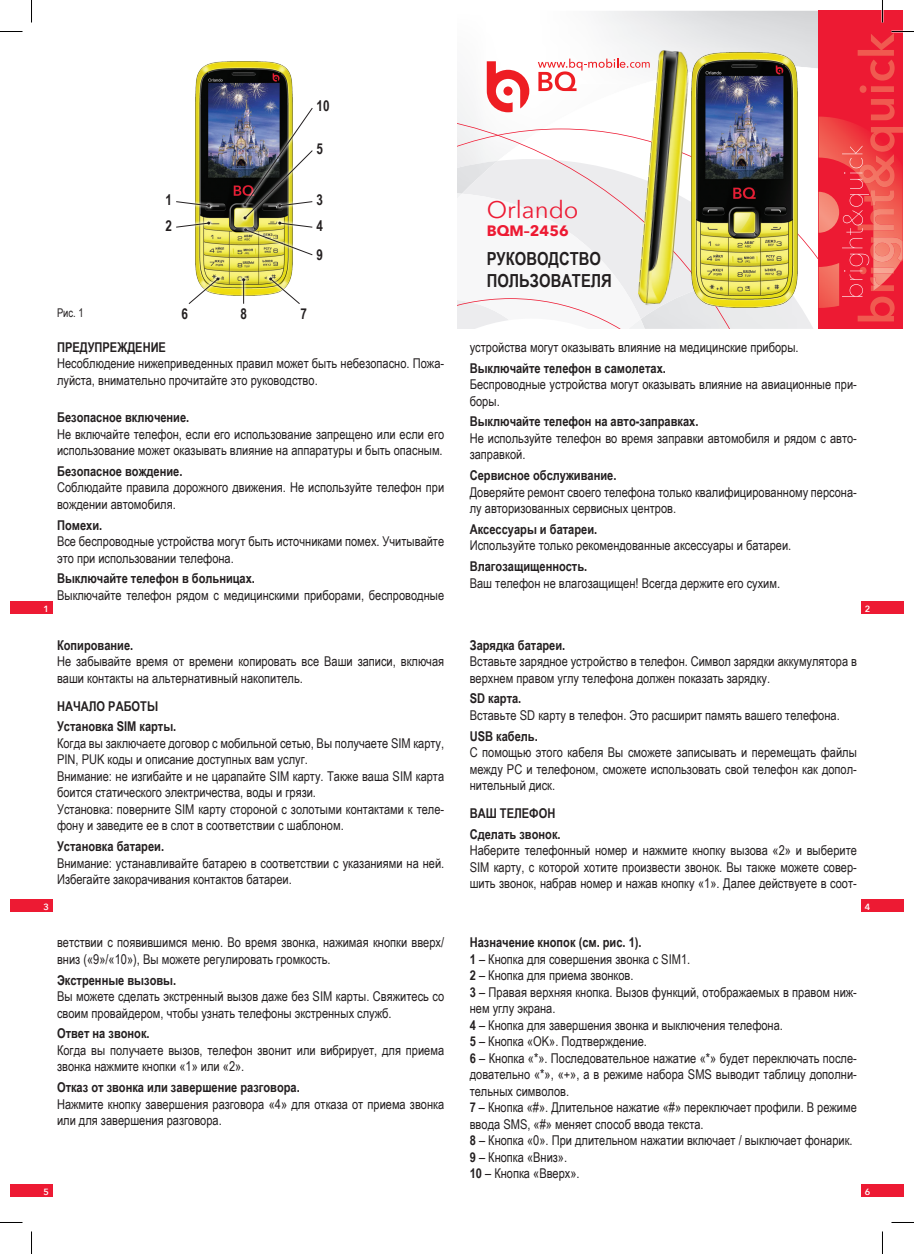
<style>
.page{position:relative;width:914px;height:1254px;background:#fff}
.page>*{position:absolute;margin:0;border:0;box-sizing:border-box;transform-origin:0 0}
.t1{font:24px "Avenir Next";color:#ed1a33}
.t2{font:700 18px "Arial Narrow";color:#231f20}
.t3{font:700 15px "Arial Narrow";color:#231f20;scale:.95 1}
.t4{font:700 15px "Avenir Next";color:#ed1a33}
.t5{font:13.5px/16.5px "Arial Narrow";color:#231f20}
.t6{font:700 13.5px "Arial Narrow";color:#231f20}
.t7{font:12px "Arial Narrow";color:#231f20;scale:.95 1}
.t8{font:600 9px "Avenir Next";color:#fff}
.s1{font-weight:700}
</style>
<div class="page">
<img style="left:195px;top:61px;width:97px;height:234px">
<img style="left:569px;top:11px;width:249px;height:55px">
<svg style="left:784px;top:129px;width:34px;height:200px"></svg>
<svg style="left:457px;top:112px;width:327px;height:217px"></svg>
<div style="left:818px;top:11px;width:84px;height:318px;background:#ed1a33"></div>
<img style="left:818px;top:117px;width:69px;height:116px">
<svg style="left:870px;top:99px;width:24px;height:21px"></svg>
<svg style="left:841px;top:127px;width:61px;height:194px"></svg>
<svg style="left:486px;top:61px;width:43px;height:51px"></svg>
<div style="left:10px;top:601px;width:43px;height:13px;background:#ed1a33"></div>
<div style="left:861px;top:601px;width:42px;height:13px;background:#ed1a33"></div>
<div style="left:10px;top:899px;width:43px;height:13px;background:#ed1a33"></div>
<div style="left:861px;top:899px;width:42px;height:13px;background:#ed1a33"></div>
<div style="left:10px;top:1184px;width:43px;height:13px;background:#ed1a33"></div>
<div style="left:861px;top:1184px;width:42px;height:13px;background:#ed1a33"></div>
<svg style="left:195px;top:274px;width:28px;height:21px"></svg>
<svg style="left:188px;top:277px;width:31px;height:27px"></svg>
<svg style="left:266px;top:274px;width:26px;height:21px"></svg>
<svg style="left:269px;top:277px;width:31px;height:27px"></svg>
<svg style="left:239px;top:274px;width:9px;height:22px"></svg>
<svg style="left:242px;top:278px;width:3px;height:26px"></svg>
<svg style="left:240px;top:105px;width:53px;height:42px"></svg>
<svg style="left:195px;top:218px;width:19px;height:13px"></svg>
<svg style="left:176px;top:222px;width:34px;height:6px"></svg>
<svg style="left:195px;top:198px;width:19px;height:12px"></svg>
<svg style="left:176px;top:201px;width:34px;height:6px"></svg>
<svg style="left:240px;top:225px;width:53px;height:33px"></svg>
<svg style="left:240px;top:147px;width:3px;height:76px"></svg>
<img style="left:243px;top:107px;width:70px;height:149px">
<img style="left:691px;top:53px;width:106px;height:255px">
<img style="left:637px;top:50px;width:54px;height:257px">
<svg style="left:538px;top:59px;width:111px;height:32px"></svg>
<hr style="left:881px;top:0;width:2px;height:23px;background:#fff">
<svg style="left:0;top:31px;width:22px;height:1px"></svg>
<svg style="left:857px;top:31px;width:56px;height:62px"></svg>
<svg style="left:0;top:1222px;width:22px;height:1px"></svg>
<svg style="left:891px;top:1222px;width:22px;height:1px"></svg>
<svg style="left:31px;top:0;width:1px;height:23px"></svg>
<svg style="left:31px;top:1231px;width:1px;height:23px"></svg>
<svg style="left:882px;top:0;width:1px;height:23px"></svg>
<svg style="left:882px;top:1231px;width:1px;height:23px"></svg>
<p class="t3" style="left:316px;top:95px;width:15px">10</p>
<p class="t3" style="left:165px;top:188px;width:8px">1</p>
<p class="t3" style="left:316px;top:137px;width:8px">5</p>
<p class="t3" style="left:316px;top:188px;width:8px">3</p>
<p class="t3" style="left:165px;top:214px;width:8px">2</p>
<p class="t3" style="left:316px;top:214px;width:8px">4</p>
<p class="t3" style="left:316px;top:244px;width:8px">9</p>
<p class="t7" style="left:57px;top:304px;width:29px">Рис. 1</p>
<p class="t3" style="left:181px;top:302px;width:8px">6</p>
<p class="t3" style="left:240px;top:302px;width:8px">8</p>
<p class="t3" style="left:300px;top:302px;width:8px">7</p>
<p class="t6" style="left:57px;top:337px;width:110px">ПРЕДУПРЕЖДЕНИЕ</p>
<p class="t5" style="left:57px;top:355px;width:388px">Несоблюдение нижеприведенных правил может быть небезопасно. Пожа&shy;луйста, внимательно прочитайте это руководство.</p>
<p class="t6" style="left:57px;top:407px;width:134px">Безопасное включение.</p>
<p class="t5" style="left:57px;top:425px;width:388px">Не включайте телефон, если его использование запрещено или если его использование может оказывать влияние на аппаратуры и быть опасным.</p>
<p class="t6" style="left:57px;top:461px;width:127px">Безопасное вождение.</p>
<p class="t5" style="left:57px;top:479px;width:388px">Соблюдайте правила дорожного движения. Не используйте телефон при вождении автомобиля.</p>
<p class="t6" style="left:57px;top:515px;width:47px">Помехи.</p>
<p class="t5" style="left:57px;top:532px;width:388px">Все беспроводные устройства могут быть источниками помех. Учитывайте это при использовании телефона.</p>
<p class="t6" style="left:57px;top:568px;width:199px">Выключайте телефон в больницах.</p>
<p class="t5" style="left:57px;top:586px;width:388px">Выключайте телефон рядом с медицинскими приборами, беспроводные</p>
<p class="t1" style="left:486px;top:195px;width:93px">Orlando</p>
<p class="t4" style="left:486px;top:221px;width:83px">BQM–2456</p>
<p class="t2" style="left:486px;top:245px;width:115px">РУКОВОДСТВО</p>
<p class="t2" style="left:486px;top:267px;width:127px">ПОЛЬЗОВАТЕЛЯ</p>
<p class="t5" style="left:469px;top:338px;width:330px">устройства могут оказывать влияние на медицинские приборы.</p>
<p class="t6" style="left:469px;top:358px;width:198px">Выключайте телефон в самолетах.</p>
<p class="t5" style="left:469px;top:375px;width:388px">Беспроводные устройства могут оказывать влияние на авиационные при&shy;боры.</p>
<p class="t6" style="left:469px;top:411px;width:230px">Выключайте телефон на авто-заправках.</p>
<p class="t5" style="left:469px;top:429px;width:388px">Не используйте телефон во время заправки автомобиля и рядом с авто&shy;заправкой.</p>
<p class="t6" style="left:469px;top:465px;width:148px">Сервисное обслуживание.</p>
<p class="t5" style="left:469px;top:483px;width:388px">Доверяйте ремонт своего телефона только квалифицированному персона&shy;лу авторизованных сервисных центров.</p>
<p class="t6" style="left:469px;top:519px;width:129px">Аксессуары и батареи.</p>
<p class="t5" style="left:469px;top:537px;width:323px">Используйте только рекомендованные аксессуары и батареи.</p>
<p class="t6" style="left:469px;top:556px;width:119px">Влагозащищенность.</p>
<p class="t5" style="left:469px;top:574px;width:312px">Ваш телефон не влагозащищен! Всегда держите его сухим.</p>
<p class="t8" style="left:44px;top:604px;width:7px">1</p>
<p class="t8" style="left:864px;top:604px;width:7px">2</p>
<p class="t6" style="left:57px;top:634px;width:78px">Копирование.</p>
<p class="t5" style="left:57px;top:652px;width:388px">Не забывайте время от времени копировать все Ваши записи, включая ваши контакты на альтернативный накопитель.</p>
<p class="t6" style="left:57px;top:695px;width:102px">НАЧАЛО РАБОТЫ</p>
<p class="t6" style="left:57px;top:716px;width:121px">Установка SIM карты.</p>
<p class="t5" style="left:57px;top:734px;width:388px">Когда вы заключаете договор с мобильной сетью, Вы получаете SIM карту,<br>PIN, PUK коды и описание доступных вам услуг.</p>
<p class="t5" style="left:57px;top:767px;width:388px">Внимание: не изгибайте и не царапайте SIM карту. Также ваша SIM карта боится статического электричества, воды и грязи.</p>
<p class="t5" style="left:57px;top:800px;width:388px">Установка: поверните SIM карту стороной с золотыми контактами к теле&shy;фону и заведите ее в слот в соответствии с шаблоном.</p>
<p class="t6" style="left:57px;top:836px;width:109px">Установка батареи.</p>
<p class="t5" style="left:57px;top:854px;width:388px">Внимание: устанавливайте батарею в соответствии с указаниями на ней.<br>Избегайте закорачивания контактов батареи.</p>
<p class="t6" style="left:469px;top:634px;width:97px">Зарядка батареи.</p>
<p class="t5" style="left:469px;top:652px;width:388px">Вставьте зарядное устройство в телефон. Символ зарядки аккумулятора в верхнем правом углу телефона должен показать зарядку.</p>
<p class="t6" style="left:469px;top:688px;width:53px">SD карта.</p>
<p class="t5" style="left:469px;top:706px;width:371px">Вставьте SD карту в телефон. Это расширит память вашего телефона.</p>
<p class="t6" style="left:469px;top:725px;width:70px">USB кабель.</p>
<p class="t5" style="left:469px;top:743px;width:388px;text-align:justify">С помощью этого кабеля Вы сможете записывать и перемещать файлы между PC и телефоном, сможете использовать свой телефон как допол&shy;нительный диск.</p>
<p class="t6" style="left:469px;top:803px;width:87px">ВАШ ТЕЛЕФОН</p>
<p class="t6" style="left:469px;top:824px;width:92px">Сделать звонок.</p>
<p class="t5" style="left:469px;top:842px;width:388px;text-align:justify">Наберите телефонный номер и нажмите кнопку вызова «2» и выберите SIM карту, с которой хотите произвести звонок. Вы также можете совер&shy;шить звонок, набрав номер и нажав кнопку «1». Далее действуете в соот-</p>
<p class="t8" style="left:44px;top:901px;width:7px">3</p>
<p class="t8" style="left:864px;top:901px;width:7px">4</p>
<p class="t5" style="left:57px;top:933px;width:388px">ветствии с появившимся меню. Во время звонка, нажимая кнопки вверх/ вниз («9»/«10»), Вы можете регулировать громкость.</p>
<p class="t6" style="left:57px;top:969px;width:121px">Экстренные вызовы.</p>
<p class="t5" style="left:57px;top:987px;width:388px">Вы можете сделать экстренный вызов даже без SIM карты. Свяжитесь со своим провайдером, чтобы узнать телефоны экстренных служб.</p>
<p class="t6" style="left:57px;top:1023px;width:94px">Ответ на звонок.</p>
<p class="t5" style="left:57px;top:1041px;width:388px">Когда вы получаете вызов, телефон звонит или вибрирует, для приема звонка нажмите кнопки «1» или «2».</p>
<p class="t6" style="left:57px;top:1077px;width:244px">Отказ от звонка или завершение разговора.</p>
<p class="t5" style="left:57px;top:1095px;width:388px">Нажмите кнопку завершения разговора «4» для отказа от приема звонка или для завершения разговора.</p>
<p class="t6" style="left:469px;top:932px;width:173px">Назначение кнопок (см. рис. 1).</p>
<p class="t5" style="left:469px;top:950px;width:222px"><span class="s1">1</span> – Кнопка для совершения звонка с SIM1.</p>
<p class="t5" style="left:469px;top:966px;width:165px"><span class="s1">2</span> – Кнопка для приема звонков.</p>
<p class="t5" style="left:469px;top:983px;width:388px"><span class="s1">3</span> – Правая верхняя кнопка. Вызов функций, отображаемых в правом ниж&shy;нем углу экрана.</p>
<p class="t5" style="left:469px;top:1016px;width:315px"><span class="s1">4</span> – Кнопка для завершения звонка и выключения телефона.</p>
<p class="t5" style="left:469px;top:1032px;width:179px"><span class="s1">5</span> – Кнопка «OK». Подтверждение.</p>
<p class="t5" style="left:469px;top:1049px;width:388px;text-align:justify"><span class="s1">6</span> – Кнопка «*». Последовательное нажатие «*» будет переключать после&shy;довательно «*», «+», а в режиме набора SMS выводит таблицу дополни&shy;тельных символов.</p>
<p class="t5" style="left:469px;top:1098px;width:388px"><span class="s1">7</span> – Кнопка «#». Длительное нажатие «#» переключает профили. В режиме ввода SMS, «#» меняет способ ввода текста.</p>
<p class="t5" style="left:469px;top:1131px;width:384px"><span class="s1">8</span> – Кнопка «0». При длительном нажатии включает / выключает фонарик.</p>
<p class="t5" style="left:469px;top:1148px;width:99px"><span class="s1">9</span> – Кнопка «Вниз».</p>
<p class="t5" style="left:469px;top:1164px;width:111px"><span class="s1">10</span> – Кнопка «Вверх».</p>
<p class="t8" style="left:44px;top:1186px;width:7px">5</p>
<p class="t8" style="left:864px;top:1186px;width:7px">6</p>
</div>
